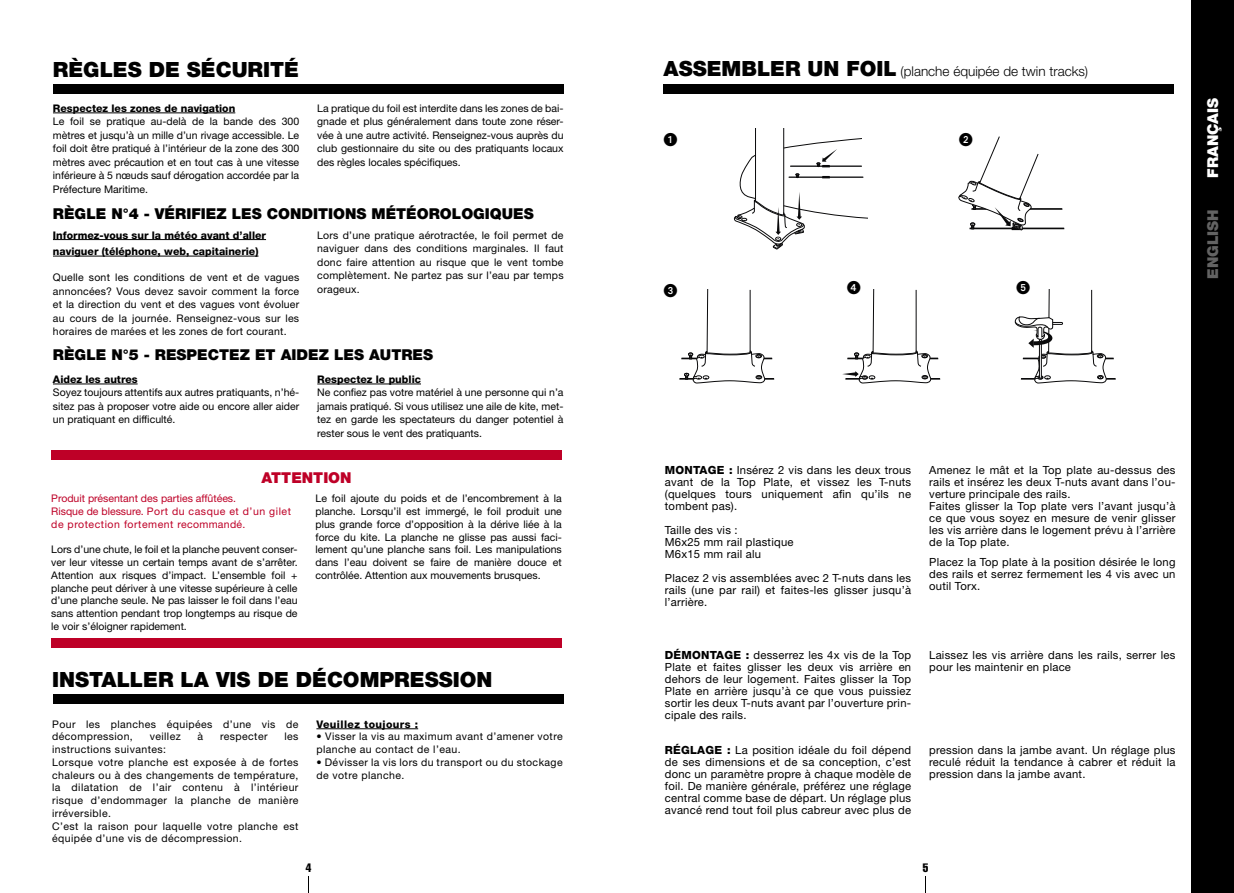
<style>
.page{position:relative;width:1234px;height:893px;background:#fff}
.page>*{position:absolute;margin:0;border:0;box-sizing:border-box;transform-origin:0 0}
.t1{font:900 21px "Helvetica Neue LT Std";color:#000}
.t2{font:900 15px "Helvetica Neue LT Std";color:#000}
.t3{font:900 15px "Helvetica Neue LT Std";color:#be0027}
.t4{font:900 15px "Helvetica Neue LT Std";color:#fff}
.t5{font:900 15px "Helvetica Neue LT Std";color:#636363}
.t6{font:300 13.5px "Helvetica Neue LT Std";color:#000}
.t7{font:13.5px "Abacus Two SSK";color:#000}
.t8{font:extra-condensed 12px "Helvetica";color:#000}
.t9{font:11.25px/12px "Helvetica Neue LT Std";letter-spacing:.02em;color:#000;text-align:justify}
.t10{font:10.5px/13.5px "Helvetica Neue LT Std";letter-spacing:.02em;color:#000;text-align:justify}
.t11{font:10.5px/12.8px "Helvetica Neue LT Std";letter-spacing:.04em;color:#000}
.t12{font:800 10.5px/16.5px "Helvetica Neue LT Std";color:#000}
.t13{font:10.5px/12.8px "Helvetica Neue LT Std";color:#be0027}
.t14{font:800 10.5px "Helvetica Neue LT Std";letter-spacing:.04em;color:#000}
.s1{font-weight:900;font-size:21px}
.s2{font-weight:800}
</style>
<div class="page">
<div style="left:1191px;top:0;width:42px;height:893px;background:#000"></div>
<svg style="left:308px;top:876px;width:1px;height:17px"></svg>
<svg style="left:925px;top:876px;width:1px;height:17px"></svg>
<div style="left:663px;top:84px;width:510px;height:10px;background:#000"></div>
<svg style="left:733px;top:129px;width:134px;height:120px"></svg>
<hr style="left:845px;top:378px;width:95px;height:2px;background:#0a0a0b">
<hr style="left:847px;top:358px;width:91px;height:1px;background:#0a0a0b">
<svg style="left:842px;top:290px;width:89px;height:93px"></svg>
<hr style="left:679px;top:378px;width:95px;height:2px;background:#0a0a0b">
<hr style="left:681px;top:358px;width:91px;height:1px;background:#0a0a0b">
<svg style="left:684px;top:290px;width:81px;height:93px"></svg>
<hr style="left:1020px;top:378px;width:95px;height:2px;background:#0a0a0b">
<hr style="left:1022px;top:358px;width:91px;height:1px;background:#0a0a0b">
<svg style="left:1014px;top:290px;width:92px;height:93px"></svg>
<hr style="left:969px;top:228px;width:95px;height:1px;background:#0a0a0b">
<hr style="left:971px;top:208px;width:91px;height:2px;background:#0a0a0b">
<svg style="left:958px;top:136px;width:80px;height:95px"></svg>
<hr style="left:53px;top:113px;width:182px;height:1px;background:#000">
<hr style="left:53px;top:239px;width:213px;height:1px;background:#000">
<hr style="left:53px;top:256px;width:205px;height:1px;background:#000">
<hr style="left:53px;top:384px;width:85px;height:1px;background:#000">
<hr style="left:317px;top:384px;width:104px;height:1px;background:#000">
<div style="left:53px;top:84px;width:510px;height:10px;background:#000"></div>
<div style="left:53px;top:694px;width:510px;height:10px;background:#000"></div>
<div style="left:51px;top:451px;width:510px;height:9px;background:#be0027"></div>
<div style="left:51px;top:638px;width:510px;height:9px;background:#be0027"></div>
<hr style="left:316px;top:728px;width:102px;height:1px;background:#000">
<h1 class="t1" style="left:53px;top:57px;width:247px">RÈGLES DE SÉCURITÉ</h1>
<p class="t12" style="left:53px;top:100px;width:184px">Respectez les zones de navigation</p>
<p class="t10" style="left:53px;top:115px;width:248px">Le foil se pratique au-delà de la bande des 300 mètres et jusqu’à un mille d’un rivage accessible. Le foil doit être pratiqué à l’intérieur de la zone des 300 mètres avec précaution et en tout cas à une vitesse inférieure à 5 nœuds sauf dérogation accordée par la Préfecture Maritime.</p>
<p class="t10" style="left:317px;top:101px;width:248px">La pratique du foil est interdite dans les zones de bai&shy;gnade et plus généralement dans toute zone réser&shy;vée à une autre activité. Renseignez-vous auprès du club gestionnaire du site ou des pratiquants locaux des règles locales spécifiques.</p>
<h2 class="t2" style="left:53px;top:205px;width:482px">RÈGLE N°4 - VÉRIFIEZ LES CONDITIONS MÉTÉOROLOGIQUES</h2>
<p class="t12" style="left:53px;top:226px;width:214px">Informez-vous sur la météo avant d’aller naviguer (téléphone, web, capitainerie)</p>
<p class="t10" style="left:53px;top:271px;width:248px">Quelle sont les conditions de vent et de vagues annoncées? Vous devez savoir comment la force et la direction du vent et des vagues vont évoluer au cours de la journée. Renseignez-vous sur les horaires de marées et les zones de fort courant.</p>
<p class="t10" style="left:317px;top:228px;width:248px">Lors d’une pratique aérotractée, le foil permet de naviguer dans des conditions marginales. Il faut donc faire attention au risque que le vent tombe complètement. Ne partez pas sur l’eau par temps orageux.</p>
<h2 class="t2" style="left:53px;top:345px;width:381px">RÈGLE N°5 - RESPECTEZ ET AIDEZ LES AUTRES</h2>
<p class="t12" style="left:53px;top:371px;width:86px">Aidez les autres</p>
<p class="t10" style="left:53px;top:386px;width:248px">Soyez toujours attentifs aux autres pratiquants, n’hé&shy;sitez pas à proposer votre aide ou encore aller aider un pratiquant en difficulté.</p>
<p class="t12" style="left:317px;top:371px;width:105px">Respectez le public</p>
<p class="t10" style="left:317px;top:386px;width:248px">Ne confiez pas votre matériel à une personne qui n’a jamais pratiqué. Si vous utilisez une aile de kite, met&shy;tez en garde les spectateurs du danger potentiel à rester sous le vent des pratiquants.</p>
<h2 class="t3" style="left:261px;top:468px;width:92px">ATTENTION</h2>
<p class="t13" style="left:51px;top:492px;width:241px">Produit présentant des parties affûtées.<br>Risque de blessure. Port du casque et d’un gilet de protection fortement recommandé.</p>
<p class="t10" style="left:51px;top:543px;width:248px;line-height:12.8px">Lors d’une chute, le foil et la planche peuvent conser&shy;ver leur vitesse un certain temps avant de s’arrêter.<br>Attention aux risques d’impact. L’ensemble foil + planche peut dériver à une vitesse supérieure à celle d’une planche seule. Ne pas laisser le foil dans l’eau sans attention pendant trop longtemps au risque de le voir s’éloigner rapidement.</p>
<p class="t10" style="left:315px;top:492px;width:248px;line-height:12.8px">Le foil ajoute du poids et de l’encombrement à la planche. Lorsqu’il est immergé, le foil produit une plus grande force d’opposition à la dérive liée à la force du kite. La planche ne glisse pas aussi faci&shy;lement qu’une planche sans foil. Les manipulations dans l’eau doivent se faire de manière douce et contrôlée. Attention aux mouvements brusques.</p>
<h1 class="t1" style="left:52px;top:666px;width:441px">INSTALLER LA VIS DE DÉCOMPRESSION</h1>
<p class="t11" style="left:52px;top:717px;width:248px">Pour les planches équipées d’une vis de décompression,</p>
<p class="t11" style="left:150px;top:730px;width:33px">veillez</p>
<p class="t10" style="left:197px;top:730px;width:7px">à</p>
<p class="t11" style="left:220px;top:730px;width:49px">respecter</p>
<p class="t10" style="left:284px;top:730px;width:16px">les</p>
<p class="t11" style="left:52px;top:743px;width:248px">instructions suivantes:<br>Lorsque votre planche est exposée à de fortes chaleurs ou à des changements de température, la dilatation de l’air contenu à l’intérieur risque d’endommager la planche de manière irréversible.<br>C’est la raison pour laquelle votre planche est équipée d’une vis de décompression.</p>
<p class="t14" style="left:316px;top:718px;width:103px">Veuillez toujours :</p>
<p class="t11" style="left:316px;top:730px;width:248px">• Visser la vis au maximum avant d’amener votre planche au contact de l’eau.</p>
<p class="t11" style="left:316px;top:756px;width:248px">• Dévisser la vis lors du transport ou du stockage de votre planche.</p>
<p class="t6" style="left:663px;top:63px;width:426px"><span class="s1">ASSEMBLER UN FOIL</span> (planche équipée de twin tracks)</p>
<p class="t7" style="left:663px;top:132px;width:16px">1</p>
<p class="t7" style="left:663px;top:282px;width:16px">3</p>
<p class="t7" style="left:958px;top:132px;width:16px">2</p>
<p class="t7" style="left:847px;top:280px;width:16px">4</p>
<p class="t7" style="left:1016px;top:280px;width:16px">5</p>
<p class="t9" style="left:664px;top:464px;width:248px"><span class="s2">MONTAGE :</span> Insérez 2 vis dans les deux trous avant de la Top Plate, et vissez les T-nuts (quelques tours uniquement afin qu’ils ne tombent pas).</p>
<p class="t9" style="left:664px;top:524px;width:130px;text-align:left">Taille des vis :<br>M6x25 mm rail plastique<br>M6x15 mm rail alu</p>
<p class="t9" style="left:664px;top:572px;width:248px">Placez 2 vis assemblées avec 2 T-nuts dans les rails (une par rail) et faites-les glisser jusqu’à l’arrière.</p>
<p class="t9" style="left:929px;top:464px;width:248px;text-align:left">Amenez le mât et la Top plate au-dessus des rails et insérez les deux T-nuts avant dans l’ou&shy;verture principale des rails.<br>Faites glisser la Top plate vers l’avant jusqu’à ce que vous soyez en mesure de venir glisser les vis arrière dans le logement prévu à l’arrière de la Top plate.</p>
<p class="t9" style="left:929px;top:556px;width:248px">Placez la Top plate à la position désirée le long des rails et serrez fermement les 4 vis avec un outil Torx.</p>
<p class="t9" style="left:664px;top:649px;width:248px"><span class="s2">DÉMONTAGE :</span> desserrez les 4x vis de la Top Plate et faites glisser les deux vis arrière en dehors de leur logement. Faites glisser la Top Plate en arrière jusqu’à ce que vous puissiez sortir les deux T-nuts avant par l’ouverture prin&shy;cipale des rails.</p>
<p class="t9" style="left:929px;top:649px;width:248px">Laissez les vis arrière dans les rails, serrer les pour les maintenir en place</p>
<p class="t9" style="left:664px;top:744px;width:248px"><span class="s2">RÉGLAGE :</span> La position idéale du foil dépend de ses dimensions et de sa conception, c’est donc un paramètre propre à chaque modèle de foil. De manière générale, préférez une réglage central comme base de départ. Un réglage plus avancé rend tout foil plus cabreur avec plus de</p>
<p class="t9" style="left:929px;top:744px;width:248px">pression dans la jambe avant. Un réglage plus reculé réduit la tendance à cabrer et réduit la pression dans la jambe avant.</p>
<p class="t8" style="left:305px;top:860px;width:7px">4</p>
<p class="t8" style="left:922px;top:860px;width:7px">5</p>
<h2 class="t4" style="left:1203px;top:178px;width:81px;rotate:-90deg">FRANÇAIS</h2>
<h2 class="t5" style="left:1203px;top:279px;width:71px;rotate:-90deg">ENGLISH</h2>
</div>
